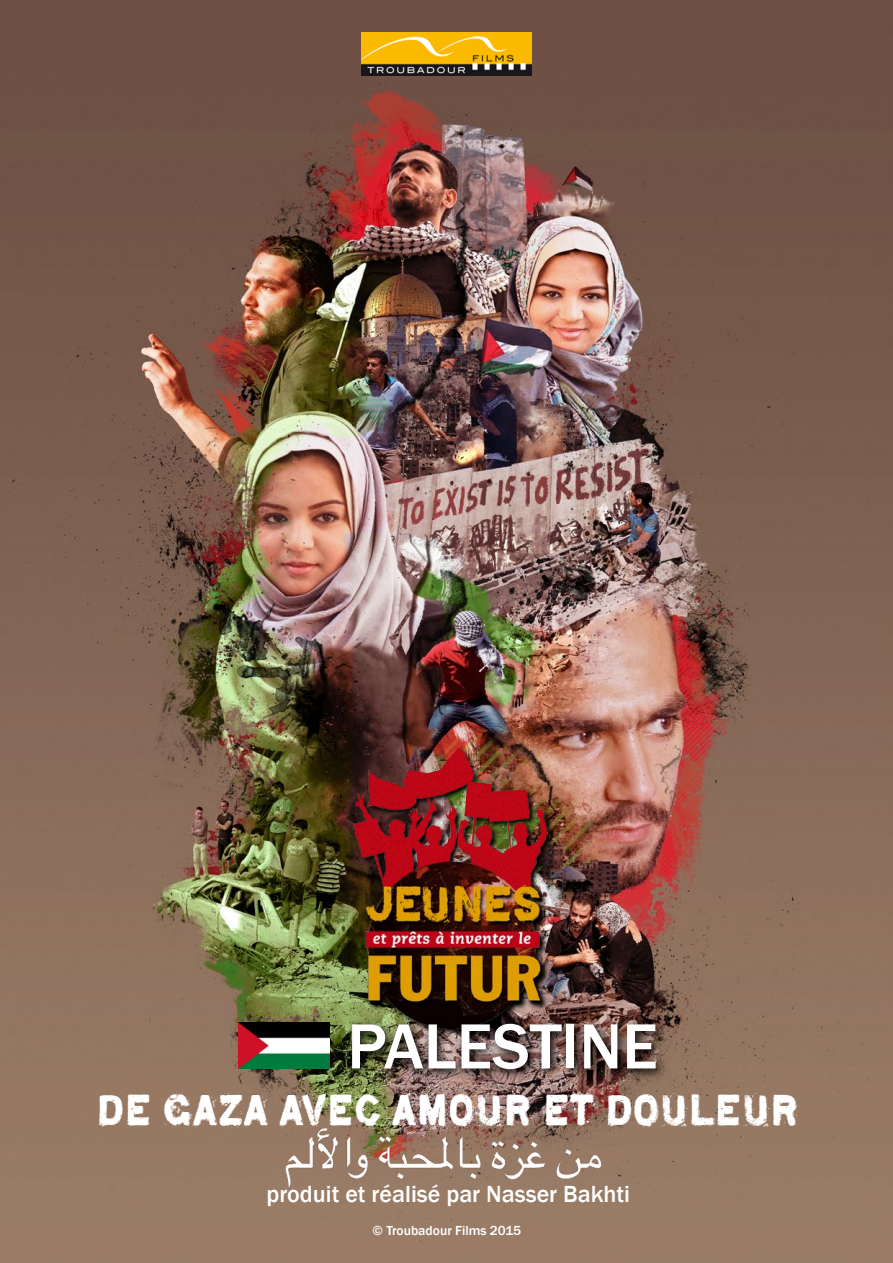
<style>
.page{position:relative;width:893px;height:1263px;background:#fff}
.page>*{position:absolute;margin:0;border:0;box-sizing:border-box;transform-origin:0 0}
.t1{font:500 66px "Franklin Gothic";color:#fff}
.Style_de_paragraphe{font:48px "Mulgrave";letter-spacing:-.025em;color:#fff}
.t2{font:500 24px "Franklin Gothic";color:#fff}
.t3{font:500 13.5px "Franklin Gothic";color:#fff}
</style>
<div class="page">
<img style="left:0;top:0;width:893px;height:1263px">
<img style="left:361px;top:33px;width:171px;height:42px">
<img style="left:284px;top:1126px;width:321px;height:63px">
<img style="left:340px;top:714px;width:221px;height:354px">
<img style="left:238px;top:1022px;width:92px;height:46px">
<img style="left:346px;top:1018px;width:321px;height:63px">
<p class="t1" style="left:347px;top:1005px;width:312px">PALESTINE</p>
<p class="Style_de_paragraphe" style="left:95px;top:1078px;width:705px">DE GAZA AVEC AMOUR ET DOULEUR</p>
<p class="t2" style="left:267px;top:1179px;width:365px">produit et réalisé par Nasser Bakhti</p>
<p class="t3" style="left:373px;top:1222px;width:150px">© Troubadour Films 2015</p>
</div>
